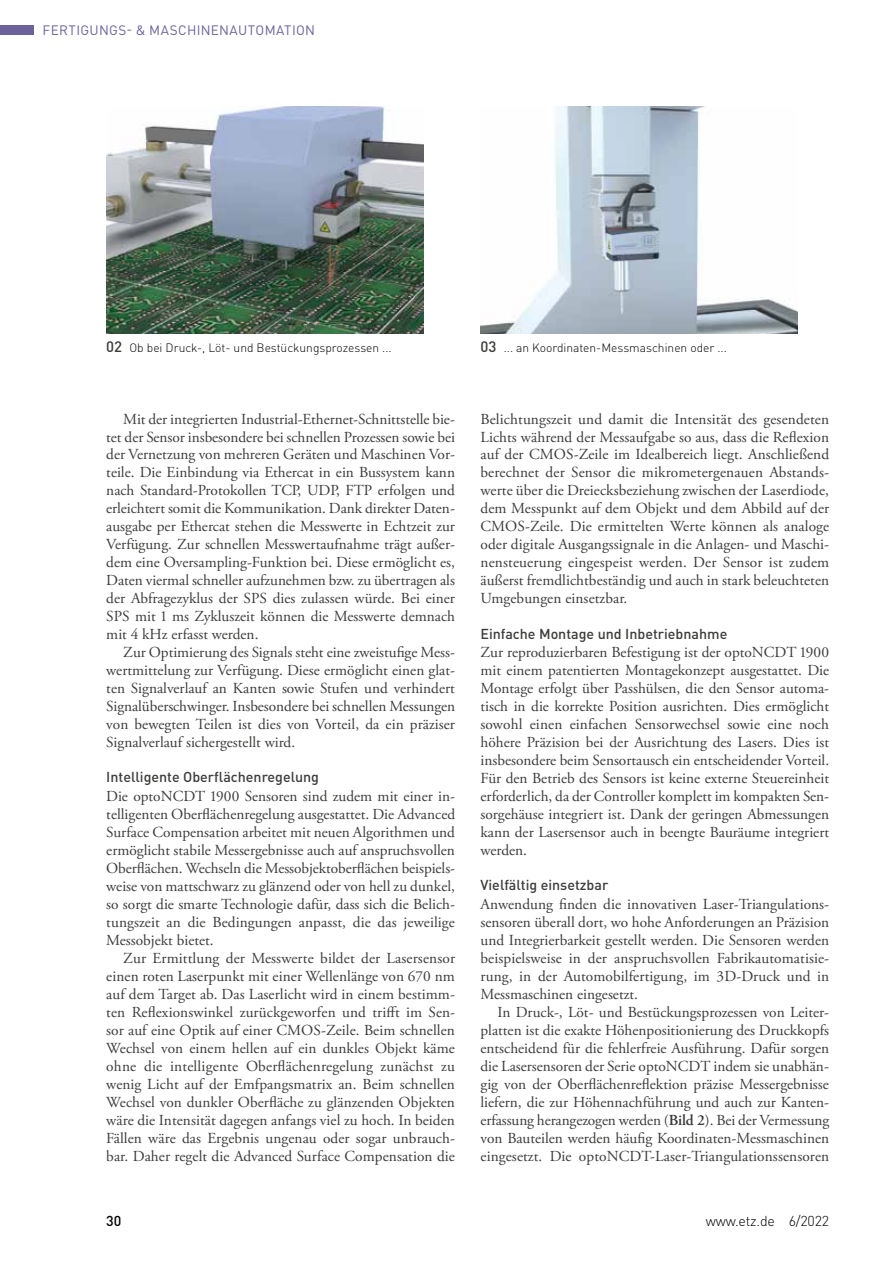
<style>
.page{position:relative;width:893px;height:1263px;background:#fff}
.page>*{position:absolute;margin:0;border:0;box-sizing:border-box;transform-origin:0 0}
.t1{font:15.3px/18px "Adobe Garamond Pro";letter-spacing:.005em;color:#3c3c3b;text-align:justify}
.t2{font:500 14.25px "DIN Pro";color:#3c3c3b}
.t3{font:300 14.25px "DIN Pro";letter-spacing:-.015em;color:#000}
.t4{font:500 14.25px "DIN Pro";color:#000}
.t5{font:13.5px "DIN Pro";letter-spacing:.025em;color:#6d619a}
.t6{font:300 12px "DIN Pro";color:#000}
.s1{font-weight:500;font-size:15px;color:#3c3c3b}
.s2{font-weight:600}
</style>
<div class="page">
<div style="left:0;top:26px;width:34px;height:9px;background:#6d619a"></div>
<img style="left:106px;top:106px;width:317px;height:228px">
<img style="left:480px;top:106px;width:317px;height:228px">
<p class="t5" style="left:43px;top:20px;width:274px">FERTIGUNGS- &amp; MASCHINENAUTOMATION</p>
<p class="t6" style="left:106px;top:338px;width:287px"><span class="s1">02</span> Ob bei Druck-, Löt- und Bestückungsprozessen ...</p>
<p class="t6" style="left:480px;top:338px;width:248px"><span class="s1">03</span> ... an Koordinaten-Messmaschinen oder ...</p>
<p class="t1" style="left:106px;top:410px;width:350px;text-indent:17px">Mit der integrierten Industrial-Ethernet-Schnittstelle bie&shy;tet der Sensor insbesondere bei schnellen Prozessen sowie bei der Vernetzung von mehreren Geräten und Maschinen Vor&shy;teile. Die Einbindung via Ethercat in ein Bussystem kann nach Standard-Protokollen TCP, UDP, FTP erfolgen und erleichtert somit die Kommunikation. Dank direkter Daten&shy;ausgabe per Ethercat stehen die Messwerte in Echtzeit zur Verfügung. Zur schnellen Messwertaufnahme trägt außer&shy;dem eine Oversampling-Funktion bei. Diese ermöglicht es, Daten viermal schneller aufzunehmen bzw. zu übertragen als der Abfragezyklus der SPS dies zulassen würde. Bei einer SPS mit 1 ms Zykluszeit können die Messwerte demnach mit 4 kHz erfasst werden.</p>
<p class="t1" style="left:106px;top:644px;width:350px;text-indent:17px">Zur Optimierung des Signals steht eine zweistufige Mess&shy;wertmittelung zur Verfügung. Diese ermöglicht einen glat&shy;ten Signalverlauf an Kanten sowie Stufen und verhindert Signalüberschwinger. Insbesondere bei schnellen Messungen von bewegten Teilen ist dies von Vorteil, da ein präziser Signalverlauf sichergestellt wird.</p>
<p class="t2" style="left:106px;top:766px;width:214px">Intelligente Oberflächenregelung</p>
<p class="t1" style="left:106px;top:788px;width:350px">Die optoNCDT 1900 Sensoren sind zudem mit einer in&shy;telligenten Oberflächenregelung ausgestattet. Die Advanced Surface Compensation arbeitet mit neuen Algorithmen und ermöglicht stabile Messergebnisse auch auf anspruchsvollen Oberflächen. Wechseln die Messobjektoberflächen beispiels&shy;weise von mattschwarz zu glänzend oder von hell zu dunkel, so sorgt die smarte Technologie dafür, dass sich die Belich&shy;tungszeit an die Bedingungen anpasst, die das jeweilige Messobjekt bietet.</p>
<p class="t1" style="left:106px;top:950px;width:350px;text-indent:17px">Zur Ermittlung der Messwerte bildet der Lasersensor einen roten Laserpunkt mit einer Wellenlänge von 670 nm auf dem Target ab. Das Laserlicht wird in einem bestimm&shy;ten Reflexionswinkel zurückgeworfen und trifft im Sen&shy;sor auf eine Optik auf einer CMOS-Zeile. Beim schnellen Wechsel von einem hellen auf ein dunkles Objekt käme ohne die intelligente Oberflächenregelung zunächst zu wenig Licht auf der Emfpangsmatrix an. Beim schnellen Wechsel von dunkler Oberfläche zu glänzenden Objekten wäre die Intensität dagegen anfangs viel zu hoch. In beiden Fällen wäre das Ergebnis ungenau oder sogar unbrauch&shy;bar. Daher regelt die Advanced Surface Compensation die</p>
<p class="t1" style="left:480px;top:410px;width:350px">Belichtungszeit und damit die Intensität des gesendeten Lichts während der Messaufgabe so aus, dass die Reflexion auf der CMOS-Zeile im Idealbereich liegt. Anschließend berechnet der Sensor die mikrometergenauen Abstands&shy;werte über die Dreiecksbeziehung zwischen der Laserdiode, dem Messpunkt auf dem Objekt und dem Abbild auf der CMOS-Zeile. Die ermittelten Werte können als analoge oder digitale Ausgangssignale in die Anlagen- und Maschi&shy;nensteuerung eingespeist werden. Der Sensor ist zudem äußerst fremdlichtbeständig und auch in stark beleuchteten Umgebungen einsetzbar.</p>
<p class="t2" style="left:480px;top:622px;width:248px">Einfache Montage und Inbetriebnahme</p>
<p class="t1" style="left:480px;top:644px;width:350px">Zur reproduzierbaren Befestigung ist der optoNCDT 1900 mit einem patentierten Montagekonzept ausgestattet. Die Montage erfolgt über Passhülsen, die den Sensor automa&shy;tisch in die korrekte Position ausrichten. Dies ermöglicht sowohl einen einfachen Sensorwechsel sowie eine noch höhere Präzision bei der Ausrichtung des Lasers. Dies ist insbesondere beim Sensortausch ein entscheidender Vorteil.<br>Für den Betrieb des Sensors ist keine externe Steuereinheit erforderlich, da der Controller komplett im kompakten Sen&shy;sorgehäuse integriert ist. Dank der geringen Abmessungen kann der Lasersensor auch in beengte Bauräume integriert werden.</p>
<p class="t2" style="left:480px;top:874px;width:129px">Vielfältig einsetzbar</p>
<p class="t1" style="left:480px;top:896px;width:350px">Anwendung finden die innovativen Laser-Triangulations&shy;sensoren überall dort, wo hohe Anforderungen an Präzision und Integrierbarkeit gestellt werden. Die Sensoren werden beispielsweise in der anspruchsvollen Fabrikautomatisie&shy;rung, in der Automobilfertigung, im 3D-Druck und in Messmaschinen eingesetzt.</p>
<p class="t1" style="left:480px;top:1004px;width:350px;text-indent:17px">In Druck-, Löt- und Bestückungsprozessen von Leiter&shy;platten ist die exakte Höhenpositionierung des Druckkopfs entscheidend für die fehlerfreie Ausführung. Dafür sorgen die Lasersensoren der Serie optoNCDT indem sie unabhän&shy;gig von der Oberflächenreflektion präzise Messergebnisse liefern, die zur Höhennachführung und auch zur Kanten&shy;erfassung herangezogen werden (<span class="s2">Bild 2</span>). Bei der Vermessung von Bauteilen werden häufig Koordinaten-Messmaschinen eingesetzt. Die optoNCDT-Laser-Triangulationssensoren</p>
<p class="t4" style="left:106px;top:1209px;width:17px">30</p>
<p class="t3" style="left:706px;top:1210px;width:125px">www.etz.de 6/2022</p>
</div>
